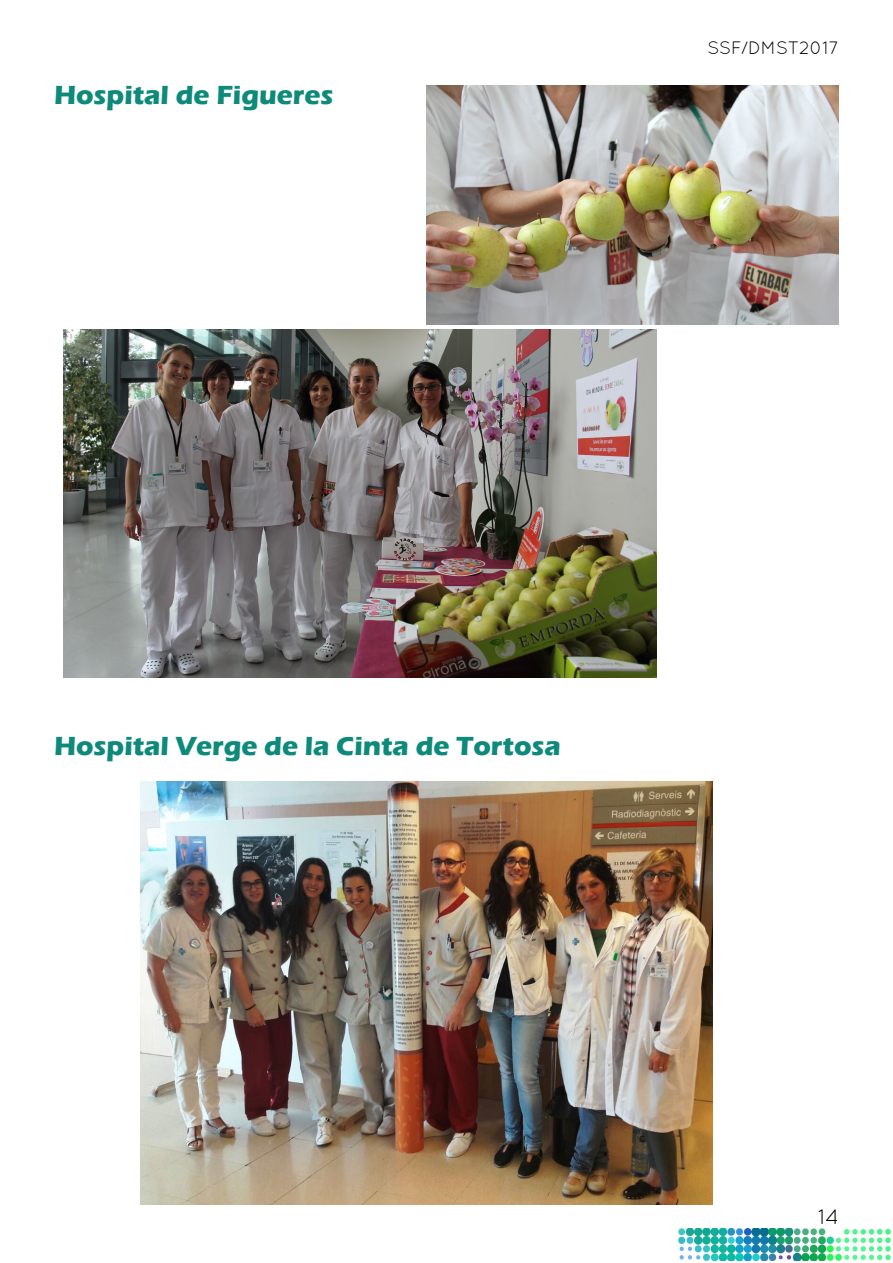
<style>
.page{position:relative;width:893px;height:1263px;background:#fff}
.page>*{position:absolute;margin:0;border:0;box-sizing:border-box;transform-origin:0 0}
.t1{font:700 27px "Eras ITC";color:#0d8a7a}
.t2{font:21px "Quicksand";color:#000}
.t3{font:18px "Quicksand";letter-spacing:-.005em;color:#000}
</style>
<div class="page">
<img style="left:678px;top:1229px;width:215px;height:32px">
<img style="left:64px;top:330px;width:592px;height:347px">
<img style="left:426px;top:85px;width:413px;height:240px">
<img style="left:141px;top:782px;width:571px;height:423px">
<p class="t1" style="left:54px;top:79px;width:281px">Hospital de Figueres</p>
<p class="t3" style="left:707px;top:37px;width:133px">SSF/DMST2017</p>
<p class="t1" style="left:54px;top:730px;width:508px">Hospital Verge de la Cinta de Tortosa</p>
<p class="t2" style="left:818px;top:1204px;width:22px">14</p>
</div>
